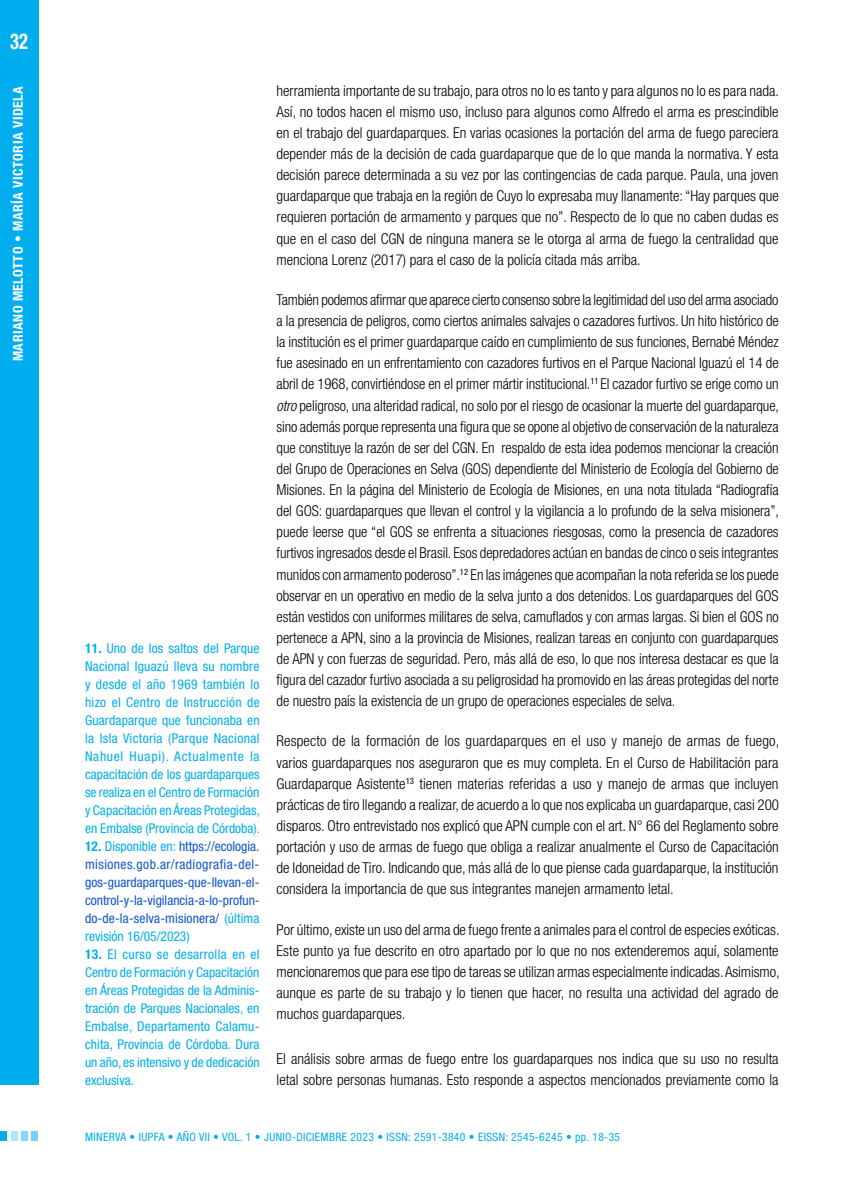
<style>
.page{position:relative;width:851px;height:1191px;background:#fff}
.page>*{position:absolute;margin:0;border:0;box-sizing:border-box;transform-origin:0 0}
.t1{font:700 condensed 21.75px "Helvetica Neue LT Std";color:#fff;scale:.85 1}
._00-TEXTO_GENERAL{font:300 condensed 15px/21.1px "Helvetica Neue LT Std";color:#000;text-align:justify}
._00-NOTA_MARGEN{font:condensed 13.5px/18px "Helvetica Neue LT Std";color:#00aeef;text-align:justify}
._00-NOTA_MARGEN-2{font:condensed 13.5px/18px "Helvetica Neue LT Std";letter-spacing:.005em;color:#15c;text-align:justify}
.t2{font:700 condensed 13.5px "Helvetica Neue LT Std";letter-spacing:.04em;color:#fff}
.t3{font:condensed 11.55px "Helvetica Neue LT Std";letter-spacing:.03em;color:#00aeef}
.s1{font-weight:700}
.s2{font-weight:700;color:#00aeef}
.s3{color:#00aeef}
.s4{font-style:italic}
</style>
<div class="page">
<div style="left:0;top:0;width:38px;height:1084px;background:#00aeef"></div>
<div style="left:21px;top:1131px;width:7px;height:10px;background:#85d8f7"></div>
<div style="left:11px;top:1131px;width:7px;height:10px;background:#b0e5fa"></div>
<div style="left:0;top:1131px;width:7px;height:10px;background:#00aeef"></div>
<div style="left:32px;top:1131px;width:6px;height:10px;background:#73d2f6"></div>
<h1 class="t1" style="left:10px;top:28px;width:23px">32</h1>
<p class="t2" style="left:10px;top:361px;width:277px;rotate:-90deg">MARIANO MELOTTO • MARÍA VICTORIA VIDELA</p>
<p class="_00-NOTA_MARGEN" style="left:85px;top:639px;width:176px"><span class="s1">11.</span> Uno de los saltos del Parque Nacional Iguazú lleva su nombre y desde el año 1969 también lo hizo el Centro de Instrucción de Guardaparque que funcionaba en la Isla Victoria (Parque Nacional Nahuel Huapi). Actualmente la capacitación de los guardaparques se realiza en el Centro de Formación y Capacitación en Áreas Protegidas, en Embalse (Provincia de Córdoba).</p>
<p class="_00-NOTA_MARGEN-2" style="left:85px;top:837px;width:176px"><span class="s2">12.</span> <span class="s3">Disponible en:</span> https://ecologia. misiones.gob.ar/radiografia-del&shy;gos-guardaparques-que-llevan-el&shy;control-y-la-vigilancia-a-lo-profun&shy;do-de-la-selva-misionera/ <span class="s3">(última revisión 16/05/2023)</span></p>
<p class="_00-NOTA_MARGEN" style="left:85px;top:945px;width:176px"><span class="s1">13.</span> El curso se desarrolla en el Centro de Formación y Capacitación en Áreas Protegidas de la Adminis&shy;tración de Parques Nacionales, en Embalse, Departamento Calamu&shy;chita, Provincia de Córdoba. Dura un año, es intensivo y de dedicación exclusiva.</p>
<p class="_00-TEXTO_GENERAL" style="left:276px;top:80px;width:504px">herramienta importante de su trabajo, para otros no lo es tanto y para algunos no lo es para nada.<br>Así, no todos hacen el mismo uso, incluso para algunos como Alfredo el arma es prescindible en el trabajo del guardaparques. En varias ocasiones la portación del arma de fuego pareciera depender más de la decisión de cada guardaparque que de lo que manda la normativa. Y esta decisión parece determinada a su vez por las contingencias de cada parque. Paula, una joven guardaparque que trabaja en la región de Cuyo lo expresaba muy llanamente: “Hay parques que requieren portación de armamento y parques que no”. Respecto de lo que no caben dudas es que en el caso del CGN de ninguna manera se le otorga al arma de fuego la centralidad que menciona Lorenz (2017) para el caso de la policía citada más arriba.</p>
<p class="_00-TEXTO_GENERAL" style="left:276px;top:289px;width:504px">También podemos afirmar que aparece cierto consenso sobre la legitimidad del uso del arma asociado a la presencia de peligros, como ciertos animales salvajes o cazadores furtivos. Un hito histórico de la institución es el primer guardaparque caído en cumplimiento de sus funciones, Bernabé Méndez fue asesinado en un enfrentamiento con cazadores furtivos en el Parque Nacional Iguazú el 14 de abril de 1968, convirtiéndose en el primer mártir institucional.<sup>11</sup> El cazador furtivo se erige como un <span class="s4">otro</span> peligroso, una alteridad radical, no solo por el riesgo de ocasionar la muerte del guardaparque, sino además porque representa una figura que se opone al objetivo de conservación de la naturaleza que constituye la razón de ser del CGN. En respaldo de esta idea podemos mencionar la creación del Grupo de Operaciones en Selva (GOS) dependiente del Ministerio de Ecología del Gobierno de Misiones. En la página del Ministerio de Ecología de Misiones, en una nota titulada “Radiografía del GOS: guardaparques que llevan el control y la vigilancia a lo profundo de la selva misionera”, puede leerse que “el GOS se enfrenta a situaciones riesgosas, como la presencia de cazadores furtivos ingresados desde el Brasil. Esos depredadores actúan en bandas de cinco o seis integrantes munidos con armamento poderoso”.<sup>12</sup> En las imágenes que acompañan la nota referida se los puede observar en un operativo en medio de la selva junto a dos detenidos. Los guardaparques del GOS están vestidos con uniformes militares de selva, camuflados y con armas largas. Si bien el GOS no pertenece a APN, sino a la provincia de Misiones, realizan tareas en conjunto con guardaparques de APN y con fuerzas de seguridad. Pero, más allá de eso, lo que nos interesa destacar es que la figura del cazador furtivo asociada a su peligrosidad ha promovido en las áreas protegidas del norte de nuestro país la existencia de un grupo de operaciones especiales de selva.</p>
<p class="_00-TEXTO_GENERAL" style="left:276px;top:730px;width:504px">Respecto de la formación de los guardaparques en el uso y manejo de armas de fuego, varios guardaparques nos aseguraron que es muy completa. En el Curso de Habilitación para Guardaparque Asistente<sup>13</sup> tienen materias referidas a uso y manejo de armas que incluyen prácticas de tiro llegando a realizar, de acuerdo a lo que nos explicaba un guardaparque, casi 200 disparos. Otro entrevistado nos explicó que APN cumple con el art. N° 66 del Reglamento sobre portación y uso de armas de fuego que obliga a realizar anualmente el Curso de Capacitación de Idoneidad de Tiro. Indicando que, más allá de lo que piense cada guardaparque, la institución considera la importancia de que sus integrantes manejen armamento letal.</p>
<p class="_00-TEXTO_GENERAL" style="left:276px;top:918px;width:504px">Por último, existe un uso del arma de fuego frente a animales para el control de especies exóticas.<br>Este punto ya fue descrito en otro apartado por lo que no nos extenderemos aquí, solamente mencionaremos que para ese tipo de tareas se utilizan armas especialmente indicadas. Asimismo, aunque es parte de su trabajo y lo tienen que hacer, no resulta una actividad del agrado de muchos guardaparques.</p>
<p class="_00-TEXTO_GENERAL" style="left:276px;top:1047px;width:503px">El análisis sobre armas de fuego entre los guardaparques nos indica que su uso no resulta letal sobre personas humanas. Esto responde a aspectos mencionados previamente como la</p>
<p class="t3" style="left:85px;top:1130px;width:536px">MINERVA • IUPFA • AÑO VII • VOL. 1 • JUNIO-DICIEMBRE 2023 • ISSN: 2591-3840 • EISSN: 2545-6245 • pp. 18-35</p>
</div>
